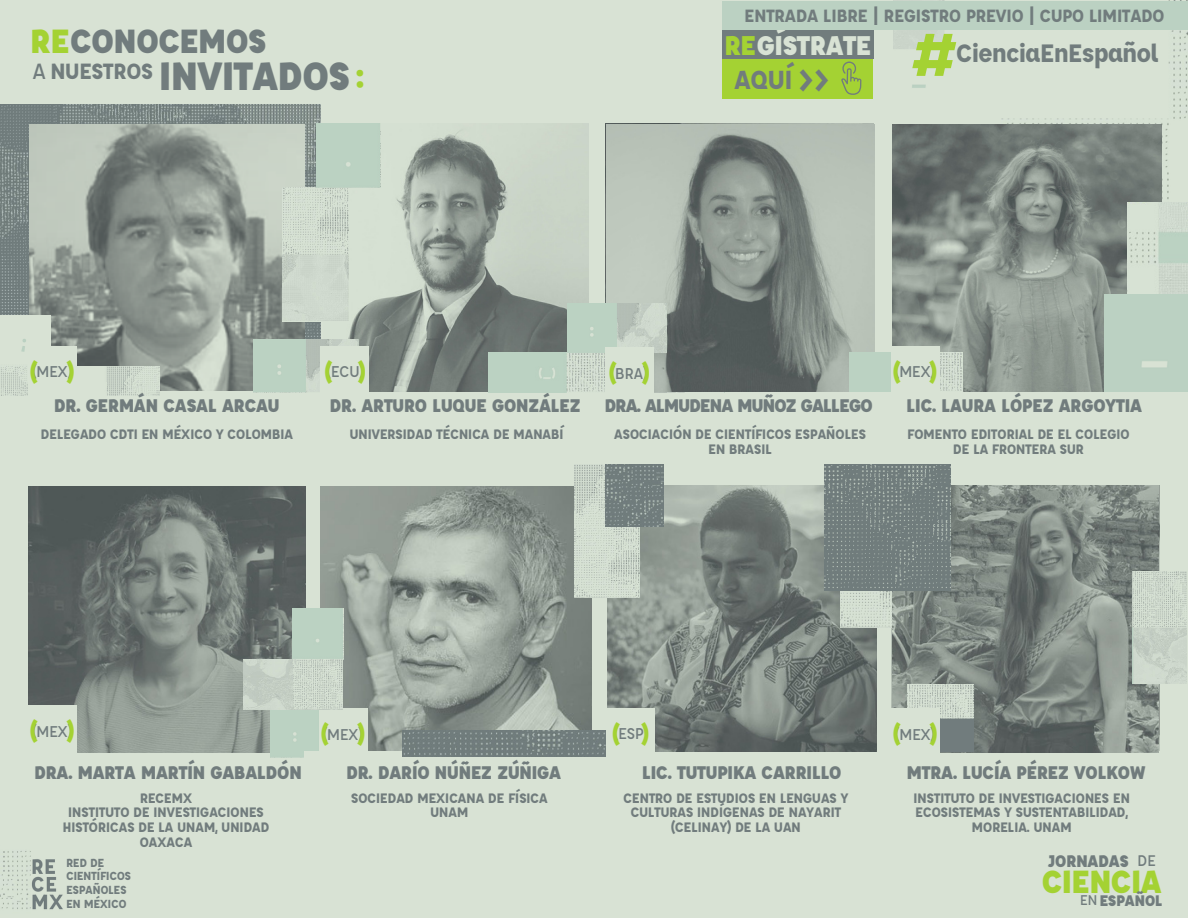
<style>
.page{position:relative;width:1188px;height:918px;background:#d8e2d4}
.page>*{position:absolute;margin:0;border:0;box-sizing:border-box;transform-origin:0 0}
.t1{font:700 66px "Affogato";color:#a4d233}
.t2{font:900 43.2px "Affogato";letter-spacing:-.04em;color:#717c7d}
.t3{font:900 36.75px "Affogato";letter-spacing:-.04em;color:#717c7d}
.t4{font:900 36.75px "Affogato";color:#a4d233}
.t5{font:900 35.1px "Affogato";letter-spacing:-.04em;color:#a4d233}
.t6{font:900 29.55px "Affogato";letter-spacing:-.04em;color:#d8e2d4}
.t7{font:700 28.65px "Affogato";color:#717c7d}
.t8{font:700 27.6px "Affogato";letter-spacing:-.04em;color:#717c7d}
.t9{font:900 19.95px "Affogato";letter-spacing:-.04em;color:#717c7d}
.t10{font:900 19.95px "Affogato";letter-spacing:-.07em;color:#717c7d}
.t11{font:700 19.35px "Affogato";letter-spacing:-.04em;color:#717c7d}
.t12{font:900 18.45px "Affogato";letter-spacing:-.04em;color:#717c7d}
.t13{font:500 17.1px "Affogato";letter-spacing:-.04em;color:#717c7d}
.t14{font:900 16.8px "Affogato";letter-spacing:-.04em;color:#717c7d}
.t15{font:500 16.8px "Affogato";color:#717c7d}
.t16{font:700 15px/14.7px "Affogato";letter-spacing:-.04em;color:#717c7d;text-align:center}
.t17{font:700 12.75px/13.8px "Affogato";letter-spacing:-.04em;color:#717c7d}
.s1{color:#a4d233}
.s2{font-size:29.7px;color:#a4d233}
.s3{font-weight:900;font-size:29.25px}
.s4{font-weight:900;font-size:24.3px;color:#a4d233}
.s5{font-weight:500;font-size:15.45px}
</style>
<div class="page">
<img style="left:1002px;top:0;width:186px;height:203px">
<img style="left:0;top:104px;width:321px;height:235px">
<img style="left:30px;top:124px;width:274px;height:267px">
<img style="left:0;top:316px;width:51px;height:36px">
<img style="left:1px;top:366px;width:159px;height:29px">
<div style="left:28px;top:346px;width:48px;height:50px;background:#d8e2d4"></div>
<img style="left:348px;top:124px;width:241px;height:268px">
<img style="left:283px;top:188px;width:66px;height:133px">
<div style="left:316px;top:124px;width:65px;height:64px;background:#bbd2c2"></div>
<img style="left:489px;top:352px;width:236px;height:41px">
<img style="left:253px;top:339px;width:106px;height:53px">
<div style="left:321px;top:346px;width:48px;height:50px;background:#d8e2d4"></div>
<img style="left:606px;top:124px;width:269px;height:268px">
<img style="left:29px;top:487px;width:277px;height:265px">
<img style="left:0;top:851px;width:63px;height:59px">
<div style="left:29px;top:706px;width:48px;height:49px;background:#d8e2d4"></div>
<div style="left:271px;top:710px;width:48px;height:48px;background:#bbd2c2"></div>
<img style="left:321px;top:487px;width:271px;height:264px">
<div style="left:292px;top:609px;width:51px;height:51px;background:#bbd2c2"></div>
<div style="left:319px;top:708px;width:49px;height:50px;background:#d8e2d4"></div>
<img style="left:243px;top:659px;width:99px;height:51px">
<div style="left:304px;top:751px;width:884px;height:102px;background:#d8e2d4"></div>
<img style="left:607px;top:485px;width:269px;height:267px">
<img style="left:893px;top:124px;width:269px;height:268px">
<img style="left:850px;top:352px;width:112px;height:40px">
<img style="left:567px;top:303px;width:100px;height:50px">
<div style="left:892px;top:346px;width:48px;height:50px;background:#d8e2d4"></div>
<img style="left:840px;top:591px;width:52px;height:37px">
<div style="left:605px;top:347px;width:49px;height:50px;background:#d8e2d4"></div>
<img style="left:1128px;top:203px;width:60px;height:91px">
<div style="left:1104px;top:294px;width:84px;height:97px;background:#bbd1c2"></div>
<img style="left:575px;top:465px;width:64px;height:132px">
<img style="left:605px;top:465px;width:59px;height:61px">
<img style="left:402px;top:730px;width:204px;height:26px">
<div style="left:606px;top:708px;width:49px;height:50px;background:#d8e2d4"></div>
<img style="left:892px;top:485px;width:267px;height:267px">
<img style="left:825px;top:465px;width:126px;height:126px">
<img style="left:1133px;top:571px;width:54px;height:113px">
<img style="left:907px;top:684px;width:66px;height:68px">
<div style="left:892px;top:708px;width:48px;height:50px;background:#d8e2d4"></div>
<div style="left:722px;top:58px;width:151px;height:41px;background:#a4d233"></div>
<div style="left:722px;top:24px;width:151px;height:35px;background:#717c7d"></div>
<svg style="left:841px;top:62px;width:20px;height:33px"></svg>
<div style="left:722px;top:1px;width:466px;height:28px;background:#bbd1c2"></div>
<h3 class="t3" style="left:30px;top:18px;width:238px"><span class="s1">RE</span>CONOCEMOS</h3>
<h2 class="t2" style="left:32px;top:48px;width:320px"><sup>A</sup> <sup>NUESTROS</sup> INVITADOS</h2>
<h3 class="t4" style="left:355px;top:53px;width:12px">:</h3>
<p class="t11" style="left:744px;top:3px;width:422px">ENTRADA LIBRE | REGISTRO PREVIO | CUPO LIMITADO</p>
<h3 class="t6" style="left:724px;top:26px;width:149px"><span class="s2">RE</span>GÍSTRATE</h3>
<h3 class="t7" style="left:734px;top:61px;width:98px">AQUÍ <span class="s3">&gt;&gt;</span></h3>
<h1 class="t1" style="left:913px;top:12px;width:45px">#</h1>
<h3 class="t8" style="left:956px;top:35px;width:205px">CienciaEnEspañol</h3>
<p class="t13" style="left:30px;top:361px;width:46px"><span class="s4">(</span>(MEX<span class="s4">)</span>)</p>
<p class="t13" style="left:609px;top:362px;width:42px"><span class="s4">(</span>(BRA<span class="s4">)</span>)</p>
<p class="t13" style="left:325px;top:361px;width:43px"><span class="s4">(</span>(ECU<span class="s4">)</span>)</p>
<p class="t13" style="left:893px;top:361px;width:46px"><span class="s4">(</span>(MEX<span class="s4">)</span>)</p>
<h3 class="t9" style="left:54px;top:392px;width:227px">DR. GERMÁN CASAL ARCAU</h3>
<h3 class="t10" style="left:329px;top:392px;width:545px">DR. ARTURO LUQUE GONZÁLEZ DRA. ALMUDENA MUÑOZ GALLEGO</h3>
<h3 class="t9" style="left:906px;top:392px;width:238px">LIC. LAURA LÓPEZ ARGOYTIA</h3>
<p class="t16" style="left:41px;top:426px;width:254px">DELEGADO CDTI EN MÉXICO Y COLOMBIA</p>
<p class="t16" style="left:349px;top:426px;width:216px">UNIVERSIDAD TÉCNICA DE MANABÍ</p>
<p class="t16" style="left:614px;top:426px;width:254px">ASOCIACIÓN DE CIENTÍFICOS ESPAÑOLES<br>EN BRASIL</p>
<p class="t16" style="left:907px;top:426px;width:224px">FOMENTO EDITORIAL DE EL COLEGIO<br>DE LA FRONTERA SUR</p>
<p class="t13" style="left:30px;top:720px;width:46px"><span class="s4">(</span>(MEX<span class="s4">)</span>)</p>
<p class="t13" style="left:321px;top:723px;width:46px"><span class="s4">(</span>(MEX<span class="s4">)</span>)</p>
<h3 class="t9" style="left:346px;top:759px;width:217px">DR. DARÍO NÚÑEZ ZÚÑIGA</h3>
<p class="t16" style="left:351px;top:790px;width:199px">SOCIEDAD MEXICANA DE FÍSICA<br>UNAM</p>
<h3 class="t9" style="left:34px;top:759px;width:270px">DRA. MARTA MARTÍN GABALDÓN</h3>
<p class="t16" style="left:62px;top:790px;width:209px">RECEMX<br>INSTITUTO DE INVESTIGACIONES<br>HISTÓRICAS DE LA UNAM, UNIDAD<br>OAXACA</p>
<p class="t13" style="left:612px;top:723px;width:39px"><span class="s4">(</span>(ESP<span class="s4">)</span>)</p>
<h3 class="t9" style="left:642px;top:759px;width:202px">LIC. TUTUPIKA CARRILLO</h3>
<p class="t16" style="left:623px;top:790px;width:227px">CENTRO DE ESTUDIOS EN LENGUAS Y<br>CULTURAS INDÍGENAS DE NAYARIT (CELINAY) DE LA UAN</p>
<p class="t13" style="left:893px;top:723px;width:46px"><span class="s4">(</span>(MEX<span class="s4">)</span>)</p>
<h3 class="t9" style="left:906px;top:759px;width:241px">MTRA. LUCÍA PÉREZ VOLKOW</h3>
<p class="t16" style="left:913px;top:790px;width:218px">INSTITUTO DE INVESTIGACIONES EN<br>ECOSISTEMAS Y SUSTENTABILIDAD,<br>MORELIA. UNAM</p>
<p class="t12" style="left:1048px;top:849px;width:83px">JORNADAS</p>
<p class="t14" style="left:1080px;top:890px;width:84px"><span class="s5">EN</span>ESPAÑOL</p>
<p class="t17" style="left:66px;top:855px;width:40px">RED DE</p>
<p class="t15" style="left:1137px;top:850px;width:20px">DE</p>
<p class="t17" style="left:66px;top:869px;width:67px">CIENTÍFICOS<br>ESPAÑOLES<br>EN MÉXICO</p>
<h3 class="t5" style="left:1041px;top:859px;width:122px">CIENCIA</h3>
</div>
